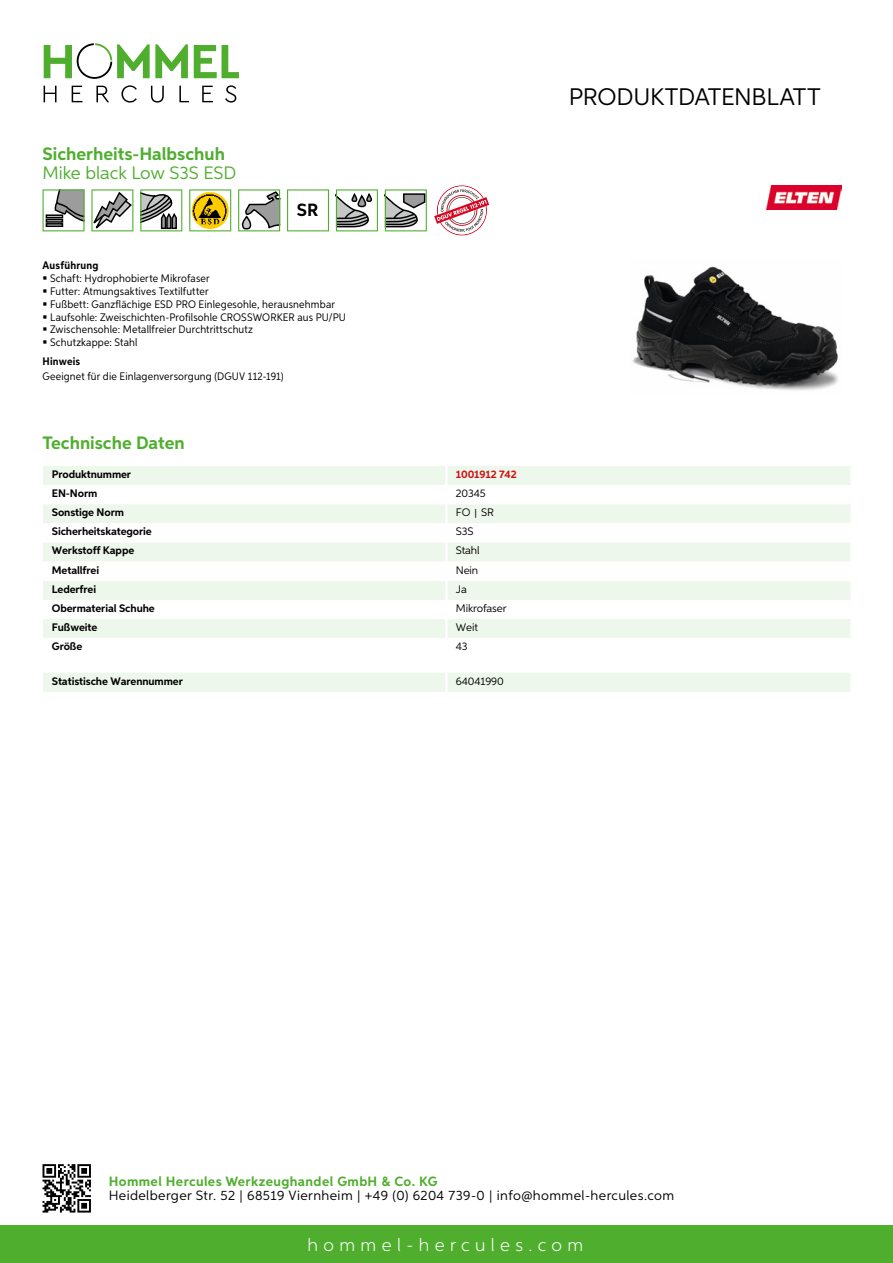
<style>
.page{position:relative;width:893px;height:1263px;background:#fff}
.page>*{position:absolute;margin:0;border:0;box-sizing:border-box;transform-origin:0 0}
.t1{font:24px "Aspira";letter-spacing:-.01em;color:#000}
.t2{font:700 18px "Aspira";color:#50ae2f}
.t3{font:300 18px "Aspira";letter-spacing:.3em;color:#fff}
.t4{font:18px "Aspira";color:#50ae2f}
.t5{font:700 17.85px "Aspira";color:#000}
.t6{font:13.5px "Aspira";letter-spacing:.03em;color:#000}
.t7{font:700 13.5px "Aspira";letter-spacing:.03em;color:#50ae2f}
.t8{font:10.95px/12.8px "Aspira Nar";letter-spacing:.015em;color:#000}
.t9{font:700 10.95px "Aspira";letter-spacing:-.01em;color:#000}
.t10{font:10.95px "Aspira";letter-spacing:-.01em;color:#000}
.t11{font:700 10.95px "Aspira Nar";letter-spacing:.02em;color:#000}
.t12{font:700 10.95px "Aspira";letter-spacing:-.01em;color:#cd1013}
.s1{font-family:"Wuerth Global";font-size:10.5px}
</style>
<div class="page">
<div style="left:0;top:1226px;width:893px;height:37px;background:#50ae2f"></div>
<svg style="left:43px;top:1164px;width:48px;height:48px"></svg>
<svg style="left:194px;top:45px;width:45px;height:33px"></svg>
<svg style="left:44px;top:43px;width:144px;height:36px"></svg>
<svg style="left:44px;top:86px;width:13px;height:16px"></svg>
<svg style="left:72px;top:86px;width:10px;height:16px"></svg>
<svg style="left:96px;top:86px;width:13px;height:16px"></svg>
<svg style="left:121px;top:85px;width:16px;height:18px"></svg>
<svg style="left:151px;top:86px;width:13px;height:17px"></svg>
<svg style="left:179px;top:86px;width:10px;height:16px"></svg>
<svg style="left:202px;top:86px;width:11px;height:16px"></svg>
<svg style="left:225px;top:85px;width:11px;height:18px"></svg>
<div style="left:43px;top:466px;width:807px;height:19px;background:#eef7eb"></div>
<svg style="left:43px;top:504px;width:807px;height:134px;fill:#eef7eb"></svg>
<hr style="left:445px;top:466px;width:3px;height:19px;background:#fff">
<hr style="left:445px;top:504px;width:3px;height:19px;background:#fff">
<hr style="left:445px;top:523px;width:3px;height:19px;background:#fff">
<hr style="left:445px;top:542px;width:3px;height:20px;background:#fff">
<hr style="left:445px;top:562px;width:3px;height:19px;background:#fff">
<hr style="left:445px;top:581px;width:3px;height:19px;background:#fff">
<hr style="left:445px;top:600px;width:3px;height:19px;background:#fff">
<hr style="left:445px;top:619px;width:3px;height:19px;background:#fff">
<div style="left:43px;top:673px;width:807px;height:19px;background:#eef7eb"></div>
<hr style="left:445px;top:673px;width:3px;height:19px;background:#fff">
<svg style="left:43px;top:189px;width:90px;height:42px"></svg>
<svg style="left:140px;top:189px;width:42px;height:42px"></svg>
<svg style="left:189px;top:189px;width:42px;height:42px"></svg>
<svg style="left:238px;top:189px;width:42px;height:42px"></svg>
<svg style="left:287px;top:189px;width:42px;height:42px"></svg>
<svg style="left:336px;top:189px;width:42px;height:42px"></svg>
<svg style="left:385px;top:189px;width:42px;height:42px"></svg>
<svg style="left:434px;top:185px;width:55px;height:50px"></svg>
<img style="left:632px;top:266px;width:206px;height:125px">
<img style="left:766px;top:185px;width:76px;height:24px">
<h2 class="t2" style="left:43px;top:142px;width:184px">Sicherheits-Halbschuh</h2>
<h2 class="t4" style="left:43px;top:162px;width:193px">Mike black Low S3S ESD</h2>
<h3 class="t5" style="left:297px;top:198px;width:23px">SR</h3>
<p class="t11" style="left:43px;top:259px;width:58px">Ausführung</p>
<p class="t8" style="left:50px;top:272px;width:297px">Schaft: Hydrophobierte Mikrofaser<br>Futter: Atmungsaktives Textilfutter<br>Fußbett: Ganzflächige ESD PRO Einlegesohle, herausnehmbar Laufsohle: Zweischichten-Profilsohle CROSSWORKER aus PU/PU Zwischensohle: Metallfreier Durchtrittschutz<br>Schutzkappe: Stahl</p>
<p class="t11" style="left:43px;top:355px;width:39px">Hinweis</p>
<p class="t8" style="left:43px;top:370px;width:242px">Geeignet für die Einlagenversorgung (DGUV 112-191)</p>
<h2 class="t2" style="left:43px;top:432px;width:144px">Technische Daten</h2>
<p class="t9" style="left:52px;top:467px;width:81px">Produktnummer</p>
<p class="t12" style="left:456px;top:467px;width:62px">1001912 742</p>
<p class="t9" style="left:52px;top:486px;width:47px">EN-Norm</p>
<p class="t10" style="left:456px;top:487px;width:31px">20345</p>
<p class="t9" style="left:52px;top:506px;width:74px">Sonstige Norm</p>
<p class="t10" style="left:456px;top:506px;width:38px">FO <span class="s1">|</span> SR</p>
<p class="t9" style="left:52px;top:525px;width:101px">Sicherheitskategorie</p>
<p class="t10" style="left:456px;top:525px;width:19px">S3S</p>
<p class="t9" style="left:52px;top:544px;width:84px">Werkstoff Kappe</p>
<p class="t10" style="left:456px;top:544px;width:25px">Stahl</p>
<p class="t9" style="left:52px;top:563px;width:49px">Metallfrei</p>
<p class="t10" style="left:456px;top:563px;width:24px">Nein</p>
<p class="t9" style="left:52px;top:582px;width:46px">Lederfrei</p>
<p class="t10" style="left:456px;top:582px;width:13px">Ja</p>
<p class="t9" style="left:52px;top:601px;width:104px">Obermaterial Schuhe</p>
<p class="t10" style="left:456px;top:601px;width:52px">Mikrofaser</p>
<p class="t9" style="left:52px;top:620px;width:47px">Fußweite</p>
<p class="t10" style="left:456px;top:620px;width:24px">Weit</p>
<p class="t9" style="left:52px;top:639px;width:32px">Größe</p>
<p class="t10" style="left:456px;top:640px;width:13px">43</p>
<p class="t9" style="left:52px;top:674px;width:132px">Statistische Warennummer</p>
<p class="t10" style="left:456px;top:674px;width:49px">64041990</p>
<h1 class="t1" style="left:569px;top:82px;width:253px">Produktdatenblatt</h1>
<p class="t7" style="left:109px;top:1172px;width:330px">Hommel Hercules Werkzeughandel GmbH &amp; Co. KG</p>
<p class="t6" style="left:109px;top:1187px;width:567px">Heidelberger Str. 52 | 68519 Viernheim | +49 (0) 6204 739-0 | info@hommel-hercules.com</p>
<h2 class="t3" style="left:307px;top:1234px;width:277px">hommel-hercules.com</h2>
</div>
